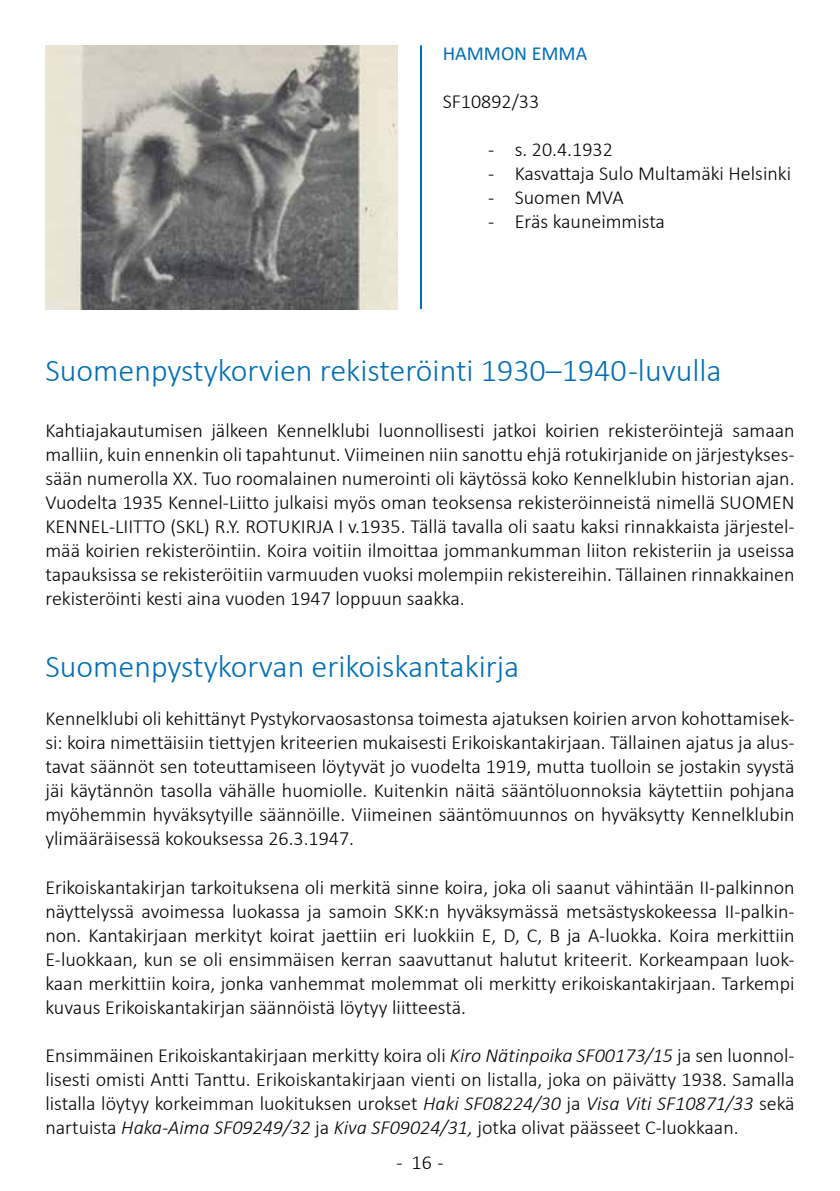
<style>
.page{position:relative;width:840px;height:1191px;background:#fff}
.page>*{position:absolute;margin:0;border:0;box-sizing:border-box;transform-origin:0 0}
.t1{font:300 32px "Calibri";color:#006eb7}
.t2{font:300 20px/24px "Calibri";color:#000;text-align:justify}
.t3{font:20px "Calibri";color:#006eb7}
.s1{font-style:italic}
</style>
<div class="page">
<img style="left:45px;top:45px;width:352px;height:264px">
<hr style="left:420px;top:45px;width:2px;height:264px;background:#006eb7">
<p class="t3" style="left:442px;top:40px;width:146px">HAMMON EMMA</p>
<p class="t2" style="left:442px;top:90px;width:98px">SF10892/33</p>
<p class="t2" style="left:488px;top:138px;width:126px">- s. 20.4.1932</p>
<p class="t2" style="left:488px;top:162px;width:304px">- Kasvattaja Sulo Multamäki Helsinki</p>
<p class="t2" style="left:488px;top:186px;width:137px">- Suomen MVA</p>
<p class="t2" style="left:488px;top:210px;width:178px">- Eräs kauneimmista</p>
<h1 class="t1" style="left:45px;top:351px;width:677px">Suomenpystykorvien rekisteröinti 1930–1940 -luvulla</h1>
<p class="t2" style="left:45px;top:418px;width:750px">Kahtiajakautumisen jälkeen Kennelklubi luonnollisesti jatkoi koirien rekisteröintejä samaan malliin, kuin ennenkin oli tapahtunut. Viimeinen niin sanottu ehjä rotukirjanide on järjestykses&shy;sään numerolla XX. Tuo roomalainen numerointi oli käytössä koko Kennelklubin historian ajan.<br>Vuodelta 1935 Kennel-Liitto julkaisi myös oman teoksensa rekisteröinneistä nimellä SUOMEN KENNEL-LIITTO (SKL) R.Y. ROTUKIRJA I v.1935. Tällä tavalla oli saatu kaksi rinnakkaista järjestel&shy;mää koirien rekisteröintiin. Koira voitiin ilmoittaa jommankumman liiton rekisteriin ja useissa tapauksissa se rekisteröitiin varmuuden vuoksi molempiin rekistereihin. Tällainen rinnakkainen rekisteröinti kesti aina vuoden 1947 loppuun saakka.</p>
<h1 class="t1" style="left:45px;top:647px;width:475px">Suomenpystykorvan erikoiskantakirja</h1>
<p class="t2" style="left:45px;top:706px;width:750px">Kennelklubi oli kehittänyt Pystykorvaosastonsa toimesta ajatuksen koirien arvon kohottamisek&shy;si: koira nimettäisiin tiettyjen kriteerien mukaisesti Erikoiskantakirjaan. Tällainen ajatus ja alus&shy;tavat säännöt sen toteuttamiseen löytyvät jo vuodelta 1919, mutta tuolloin se jostakin syystä jäi käytännön tasolla vähälle huomiolle. Kuitenkin näitä sääntöluonnoksia käytettiin pohjana myöhemmin hyväksytyille säännöille. Viimeinen sääntömuunnos on hyväksytty Kennelklubin ylimääräisessä kokouksessa 26.3.1947.</p>
<p class="t2" style="left:45px;top:874px;width:750px">Erikoiskantakirjan tarkoituksena oli merkitä sinne koira, joka oli saanut vähintään II-palkinnon näyttelyssä avoimessa luokassa ja samoin SKK:n hyväksymässä metsästyskokeessa II-palkin&shy;non. Kantakirjaan merkityt koirat jaettiin eri luokkiin E, D, C, B ja A-luokka. Koira merkittiin E-luokkaan, kun se oli ensimmäisen kerran saavuttanut halutut kriteerit. Korkeampaan luok&shy;kaan merkittiin koira, jonka vanhemmat molemmat oli merkitty erikoiskantakirjaan. Tarkempi kuvaus Erikoiskantakirjan säännöistä löytyy liitteestä.</p>
<p class="t2" style="left:45px;top:1042px;width:750px">Ensimmäinen Erikoiskantakirjaan merkitty koira oli <span class="s1">Kiro Nätinpoika SF00173/15</span> ja sen luonnol&shy;lisesti omisti Antti Tanttu. Erikoiskantakirjaan vienti on listalla, joka on päivätty 1938. Samalla listalla löytyy korkeimman luokituksen urokset <span class="s1">Haki SF08224/30</span> ja <span class="s1">Visa Viti SF10871/33</span> sekä nartuista <span class="s1">Haka-Aima SF09249/32</span> ja <span class="s1">Kiva SF09024/31,</span> jotka olivat päässeet C-luokkaan.</p>
<p class="t2" style="left:396px;top:1150px;width:48px">- 16 -</p>
</div>
